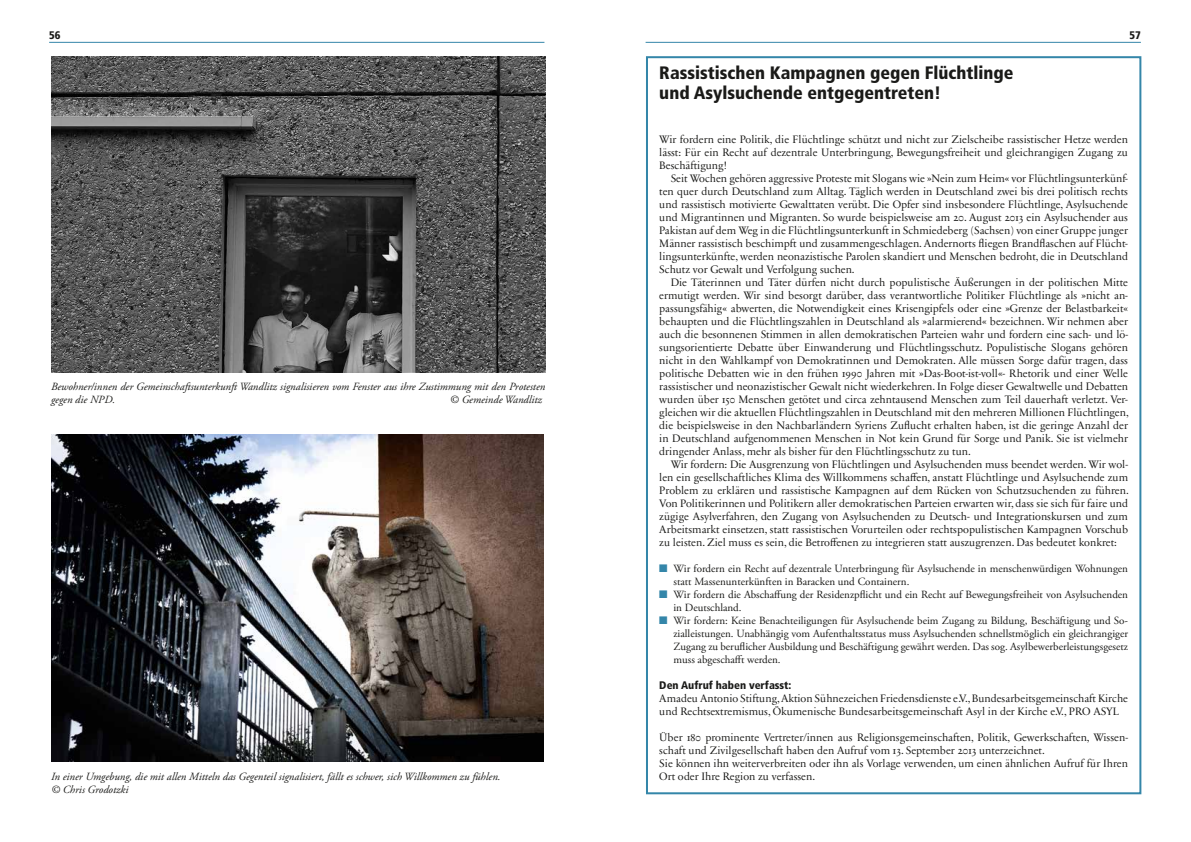
<style>
.page{position:relative;width:1191px;height:842px;background:#fff}
.page>*{position:absolute;margin:0;border:0;box-sizing:border-box;transform-origin:0 0}
.t1{font:900 condensed 18px/20px "Frutiger";color:#1a1a18}
.t2{font:11px/13px "Sabon Next LT Display Os F";color:#1a1a18;text-align:justify}
.t3{font:11px/13px "Adobe Garamond Pro";color:#1a1a18}
.t4{font:italic 11px/13px "Adobe Garamond Pro";color:#1a1a18}
.t5{font:900 condensed 11px "Frutiger";color:#1a1a18}
.s1{color:#3486a9}
</style>
<div class="page">
<hr style="left:49px;top:42px;width:495px;height:1px;background:#3486a9">
<hr style="left:645px;top:42px;width:495px;height:1px;background:#3486a9">
<img style="left:51px;top:434px;width:492px;height:328px">
<img style="left:51px;top:57px;width:494px;height:315px">
<div style="left:646px;top:56px;width:495px;height:738px;border:2px solid #3486a9"></div>
<p class="t5" style="left:49px;top:29px;width:13px">56</p>
<p class="t5" style="left:1129px;top:29px;width:13px">57</p>
<p class="t4" style="left:51px;top:380px;width:496px">Bewohner/innen der Gemeinschaftsunterkunft Wandlitz signalisieren vom Fenster aus ihre Zustimmung mit den Protesten gegen die NPD.</p>
<p class="t4" style="left:450px;top:393px;width:94px">© Gemeinde Wandlitz</p>
<p class="t4" style="left:51px;top:770px;width:451px">In einer Umgebung, die mit allen Mitteln das Gegenteil signalisiert, fällt es schwer, sich Willkommen zu fühlen. © Chris Grodotzki</p>
<h1 class="t1" style="left:659px;top:63px;width:356px">Rassistischen Kampagnen gegen Flüchtlinge und Asylsuchende entgegentreten!</h1>
<p class="t2" style="left:659px;top:133px;width:470px">Wir fordern eine Politik, die Flüchtlinge schützt und nicht zur Zielscheibe rassistischer Hetze werden lässt: Für ein Recht auf dezentrale Unterbringung, Bewegungsfreiheit und gleichrangigen Zugang zu Beschäftigung!</p>
<p class="t2" style="left:659px;top:172px;width:470px;text-indent:11px">Seit Wochen gehören aggressive Proteste mit Slogans wie »Nein zum Heim« vor Flüchtlingsunterkünf&shy;ten quer durch Deutschland zum Alltag. Täglich werden in Deutschland zwei bis drei politisch rechts und rassistisch motivierte Gewalttaten verübt. Die Opfer sind insbesondere Flüchtlinge, Asylsuchende und Migrantinnen und Migranten. So wurde beispielsweise am 20. August 2013 ein Asylsuchender aus Pakistan auf dem Weg in die Flüchtlingsunterkunft in Schmiedeberg (Sachsen) von einer Gruppe junger Männer rassistisch beschimpft und zusammengeschlagen. Andernorts fliegen Brandflaschen auf Flücht&shy;lingsunterkünfte, werden neonazistische Parolen skandiert und Menschen bedroht, die in Deutschland Schutz vor Gewalt und Verfolgung suchen.</p>
<p class="t2" style="left:659px;top:276px;width:471px;text-indent:11px">Die Täterinnen und Täter dürfen nicht durch populistische Äußerungen in der politischen Mitte ermutigt werden. Wir sind besorgt darüber, dass verantwortliche Politiker Flüchtlinge als »nicht an&shy;passungsfähig« abwerten, die Notwendigkeit eines Krisengipfels oder eine »Grenze der Belastbarkeit« behaupten und die Flüchtlingszahlen in Deutschland als »alarmierend« bezeichnen. Wir nehmen aber auch die besonnenen Stimmen in allen demokratischen Parteien wahr und fordern eine sach- und lö&shy;sungsorientierte Debatte über Einwanderung und Flüchtlingsschutz. Populistische Slogans gehören nicht in den Wahlkampf von Demokratinnen und Demokraten. Alle müssen Sorge dafür tragen, dass politische Debatten wie in den frühen 1990 Jahren mit »Das-Boot-ist-voll«- Rhetorik und einer Welle rassistischer und neonazistischer Gewalt nicht wiederkehren. In Folge dieser Gewaltwelle und Debatten wurden über 150 Menschen getötet und circa zehntausend Menschen zum Teil dauerhaft verletzt. Ver&shy;gleichen wir die aktuellen Flüchtlingszahlen in Deutschland mit den mehreren Millionen Flüchtlingen, die beispielsweise in den Nachbarländern Syriens Zuflucht erhalten haben, ist die geringe Anzahl der in Deutschland aufgenommenen Menschen in Not kein Grund für Sorge und Panik. Sie ist vielmehr dringender Anlass, mehr als bisher für den Flüchtlingsschutz zu tun.</p>
<p class="t2" style="left:659px;top:458px;width:471px;text-indent:11px">Wir fordern: Die Ausgrenzung von Flüchtlingen und Asylsuchenden muss beendet werden. Wir wol&shy;len ein gesellschaftliches Klima des Willkommens schaffen, anstatt Flüchtlinge und Asylsuchende zum Problem zu erklären und rassistische Kampagnen auf dem Rücken von Schutzsuchenden zu führen.<br>Von Politikerinnen und Politikern aller demokratischen Parteien erwarten wir, dass sie sich für faire und zügige Asylverfahren, den Zugang von Asylsuchenden zu Deutsch- und Integrationskursen und zum Arbeitsmarkt einsetzen, statt rassistischen Vorurteilen oder rechtspopulistischen Kampagnen Vorschub zu leisten. Ziel muss es sein, die Betroffenen zu integrieren statt auszugrenzen. Das bedeutet konkret:</p>
<p class="t3" style="left:673px;top:562px;width:456px;text-indent:-14px"><span class="s1">■</span> Wir fordern ein Recht auf dezentrale Unterbringung für Asylsuchende in menschenwürdigen Wohnungen statt Massenunterkünften in Baracken und Containern.</p>
<p class="t3" style="left:673px;top:588px;width:456px;text-indent:-14px"><span class="s1">■</span> Wir fordern die Abschaffung der Residenzpflicht und ein Recht auf Bewegungsfreiheit von Asylsuchenden in Deutschland.</p>
<p class="t3" style="left:673px;top:614px;width:456px;text-align:justify;text-indent:-14px"><span class="s1">■</span> Wir fordern: Keine Benachteiligungen für Asylsuchende beim Zugang zu Bildung, Beschäftigung und So&shy;zialleistungen. Unabhängig vom Aufenthaltsstatus muss Asylsuchenden schnellstmöglich ein gleichrangiger Zugang zu beruflicher Ausbildung und Beschäftigung gewährt werden. Das sog. Asylbewerberleistungsgesetz muss abgeschafft werden.</p>
<p class="t5" style="left:659px;top:679px;width:134px">Den Aufruf haben verfasst:</p>
<p class="t2" style="left:659px;top:692px;width:470px">Amadeu Antonio Stiftung, Aktion Sühnezeichen Friedensdienste e.V., Bundesarbeitsgemeinschaft Kirche und Rechtsextremismus, Ökumenische Bundesarbeitsgemeinschaft Asyl in der Kirche e.V., PRO ASYL</p>
<p class="t2" style="left:659px;top:731px;width:470px;text-align:left">Über 180 prominente Vertreter/innen aus Religionsgemeinschaften, Politik, Gewerkschaften, Wissen&shy;schaft und Zivilgesellschaft haben den Aufruf vom 13. September 2013 unterzeichnet.<br>Sie können ihn weiterverbreiten oder ihn als Vorlage verwenden, um einen ähnlichen Aufruf für Ihren Ort oder Ihre Region zu verfassen.</p>
</div>
